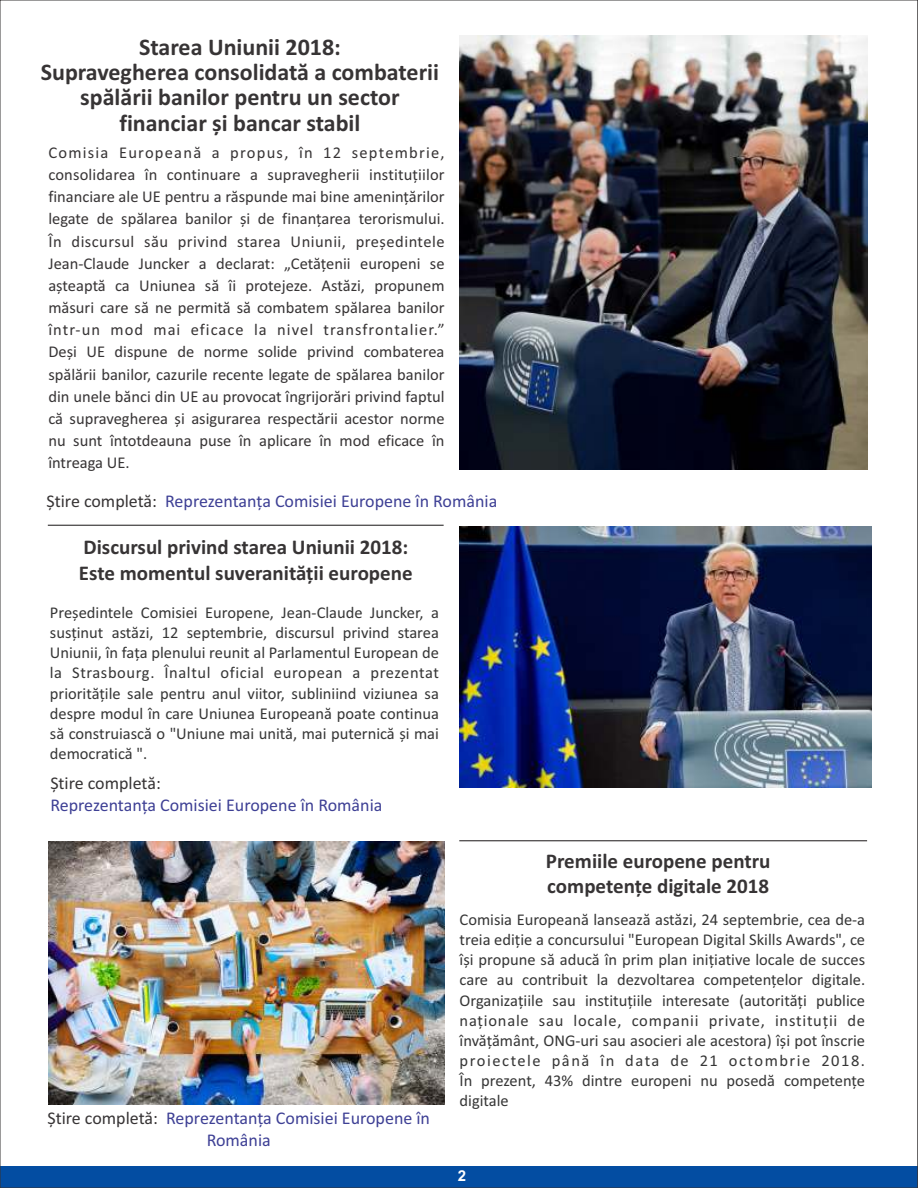
<style>
.page{position:relative;width:918px;height:1188px;background:#fff}
.page>*{position:absolute;margin:0;border:0;box-sizing:border-box;transform-origin:0 0}
.t1{font:700 24px/25.2px "Calibri";color:#373435;text-align:center}
.t2{font:700 21px/26.1px "Calibri";color:#373435}
.t3{font:18px/21.9px "Calibri";color:#3e4095;text-align:center}
.t4{font:18px "Calibri";color:#373435}
.t5{font:16.5px/20.1px "Calibri";color:#363636;text-align:justify}
.t6{font:16.5px/22.2px "Calibri";color:#373435;text-align:justify}
.t7{font:700 15px "Arial";color:#fefefe}
.s1{color:#373435}
</style>
<div class="page">
<hr style="left:48px;top:525px;width:396px;height:1px;background:#373435">
<div style="left:0;top:1166px;width:918px;height:22px;background:#034da2"></div>
<hr style="left:459px;top:840px;width:408px;height:1px;background:#373435">
<img style="left:459px;top:35px;width:408px;height:435px">
<img style="left:460px;top:526px;width:411px;height:262px">
<img style="left:49px;top:841px;width:396px;height:263px">
<svg style="left:917px;top:0;width:1px;height:1188px"></svg>
<h1 class="t1" style="left:41px;top:36px;width:400px">Starea Uniunii 2018:<br>Supravegherea consolidată a combaterii spălării banilor pentru un sector financiar și bancar stabil</h1>
<p class="t6" style="left:48px;top:143px;width:398px">Comisia Europeană a propus, în 12 septembrie, consolidarea în continuare a supravegherii instituțiilor financiare ale UE pentru a răspunde mai bine amenințărilor legate de spălarea banilor și de finanțarea terorismului.<br>În discursul său privind starea Uniunii, președintele Jean-Claude Juncker a declarat: „Cetățenii europeni se așteaptă ca Uniunea să îi protejeze. Astăzi, propunem măsuri care să ne permită să combatem spălarea banilor într-un mod mai eficace la nivel transfrontalier.” Deși UE dispune de norme solide privind combaterea spălării banilor, cazurile recente legate de spălarea banilor din unele bănci din UE au provocat îngrijorări privind faptul că supravegherea și asigurarea respectării acestor norme nu sunt întotdeauna puse în aplicare în mod eficace în întreaga UE.</p>
<p class="t3" style="left:47px;top:492px;width:452px"><span class="s1">Știre completă:</span> Reprezentanța Comisiei Europene în România</p>
<p class="t2" style="left:79px;top:536px;width:335px">Discursul privind starea Uniunii 2018:<br>Este momentul suveranității europene</p>
<p class="t5" style="left:50px;top:604px;width:391px">Președintele Comisiei Europene, Jean-Claude Juncker, a susținut astăzi, 12 septembrie, discursul privind starea Uniunii, în fața plenului reunit al Parlamentul European de la Strasbourg. Înaltul oficial european a prezentat prioritățile sale pentru anul viitor, subliniind viziunea sa despre modul în care Uniunea Europeană poate continua să construiască o "Uniune mai unită, mai puternică și mai democratică ".</p>
<p class="t4" style="left:50px;top:775px;width:112px">Știre completă:</p>
<p class="t3" style="left:50px;top:795px;width:334px">Reprezentanța Comisiei Europene în România</p>
<p class="t3" style="left:47px;top:1108px;width:384px"><span class="s1">Știre completă:</span> Reprezentanța Comisiei Europene în<br>România</p>
<p class="t2" style="left:546px;top:850px;width:226px;line-height:25px">Premiile europene pentru competențe digitale 2018</p>
<p class="t5" style="left:460px;top:911px;width:407px">Comisia Europeană lansează astăzi, 24 septembrie, cea de-a treia ediție a concursului "European Digital Skills Awards", ce își propune să aducă în prim plan inițiative locale de succes care au contribuit la dezvoltarea competențelor digitale.<br>Organizațiile sau instituțiile interesate (autorități publice naționale sau locale, companii private, instituții de învățământ, ONG-uri sau asocieri ale acestora) își pot înscrie proiectele până în data de 21 octombrie 2018.<br>În prezent, 43% dintre europeni nu posedă competențe digitale</p>
<p class="t7" style="left:458px;top:1170px;width:10px">2</p>
</div>
